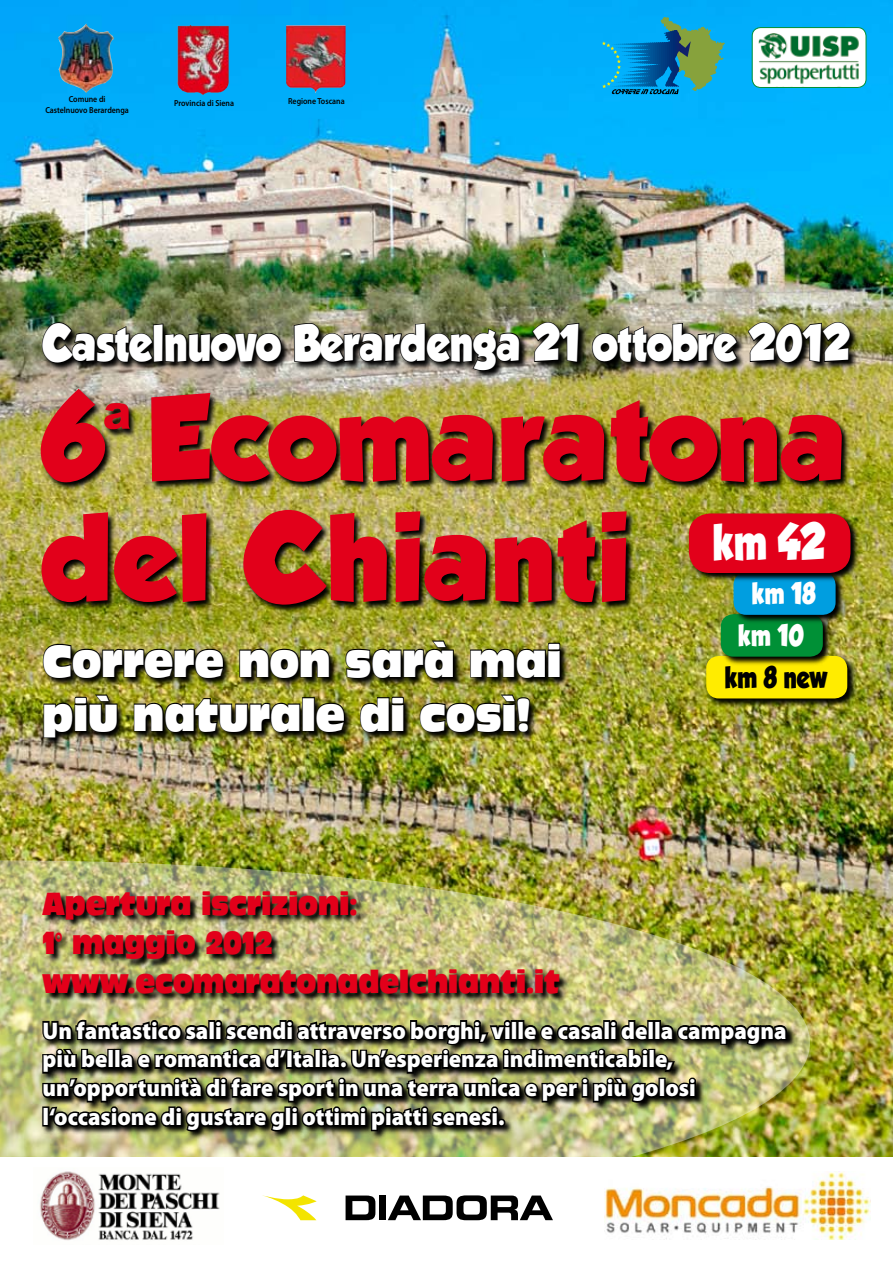
<style>
.page{position:relative;width:893px;height:1263px;background:#fff}
.page>*{position:absolute;margin:0;border:0;box-sizing:border-box;transform-origin:0 0}
.t1{font:108px/120px "GROBOLD";letter-spacing:.01em;color:#e2001a}
.t2{font:45px "GROBOLD";letter-spacing:.01em;color:#fff;scale:.87 1}
.t3{font:45px "GROBOLD";letter-spacing:.01em;color:#fff;scale:.82 1}
.t4{font:42px/54px "Incised 901 BT Nord";color:#fff;scale:.75 1}
.t5{font:30px/39px "Incised 901 BT Nord";color:#e2001a;scale:.71 1}
.t6{font:27px "GROBOLD";color:#fff;scale:.82 1}
.t7{font:27px "GROBOLD";color:#000;scale:.82 1}
.t8{font:900 24px/28.8px "Myriad Pro";color:#fff;scale:.95 1}
.t9{font:600 8.7px/10.5px "Myriad Pro";color:#000;text-align:center;scale:.9 1}
</style>
<div class="page">
<img style="left:0;top:0;width:893px;height:1157px">
<img style="left:0;top:860px;width:810px;height:362px">
<img style="left:286px;top:25px;width:7px;height:68px">
<img style="left:42px;top:890px;width:527px;height:86px">
<svg style="left:602px;top:17px;width:123px;height:77px;background:#1e94b6"></svg>
<div style="left:752px;top:28px;width:114px;height:59px;background:#fff;border-radius:9px"></div>
<img style="left:758px;top:33px;width:104px;height:53px">
<div style="left:752px;top:27px;width:114px;height:61px;border:1px solid #009036;border-radius:9px"></div>
<img style="left:41px;top:976px;width:748px;height:194px">
<div style="left:491px;top:1112px;width:7px;height:14px;border:3px solid #000"></div>
<div style="left:491px;top:1106px;width:7px;height:7px;border:3px solid #000;border-radius:50%"></div>
<div style="left:498px;top:1119px;width:7px;height:8px;border:3px solid #000;border-radius:50%"></div>
<img style="left:40px;top:321px;width:820px;height:426px">
<img style="left:41px;top:0;width:242px;height:565px">
<img style="left:293px;top:0;width:228px;height:372px">
<svg style="left:531px;top:321px;width:49px;height:42px;background:#2c2f1e"></svg>
<img style="left:591px;top:322px;width:147px;height:41px">
<svg style="left:747px;top:321px;width:104px;height:43px;background:#373622"></svg>
<img style="left:42px;top:643px;width:183px;height:36px">
<svg style="left:239px;top:648px;width:91px;height:31px;background:#29280d"></svg>
<img style="left:345px;top:640px;width:109px;height:39px">
<img style="left:469px;top:642px;width:92px;height:37px">
<img style="left:43px;top:694px;width:75px;height:44px">
<img style="left:133px;top:697px;width:168px;height:36px">
<div style="left:302px;top:697px;width:13px;height:34px;border:2px solid #000"></div>
<svg style="left:315px;top:702px;width:31px;height:31px"></svg>
<svg style="left:359px;top:696px;width:46px;height:37px;background:#30300d"></svg>
<img style="left:419px;top:694px;width:112px;height:39px">
<div style="left:242px;top:1177px;width:331px;height:62px;background:#fff"></div>
<svg style="left:262px;top:1195px;width:55px;height:25px"></svg>
<svg style="left:346px;top:1195px;width:29px;height:25px"></svg>
<div style="left:379px;top:1195px;width:7px;height:25px;background:#000"></div>
<svg style="left:388px;top:1195px;width:165px;height:25px"></svg>
<img style="left:605px;top:1171px;width:265px;height:68px">
<img style="left:34px;top:1168px;width:190px;height:73px">
<img style="left:705px;top:654px;width:152px;height:54px">
<div style="left:706px;top:656px;width:141px;height:42px;background:#ffec00;border-radius:13px"></div>
<svg style="left:719px;top:613px;width:114px;height:52px"></svg>
<div style="left:721px;top:614px;width:102px;height:43px;background:#009036;border-radius:13px"></div>
<svg style="left:732px;top:583px;width:113px;height:42px"></svg>
<div style="left:733px;top:572px;width:103px;height:43px;background:#009ee0;border-radius:13px"></div>
<img style="left:687px;top:512px;width:173px;height:71px">
<div style="left:689px;top:513px;width:161px;height:60px;background:#e2001a;border-radius:21px"></div>
<p class="t9" style="left:45px;top:94px;width:94px">Comune di<br>Castelnuovo Berardenga</p>
<p class="t9" style="left:174px;top:97px;width:68px">Provincia di Siena</p>
<p class="t9" style="left:288px;top:95px;width:64px">Regione Toscana</p>
<h2 class="t2" style="left:43px;top:316px;width:929px">Castelnuovo Berardenga 21 ottobre 2012</h2>
<h1 class="t1" style="left:43px;top:378px;width:805px">6<sup>ª</sup> Ecomaratona del Chianti</h1>
<h3 class="t4" style="left:43px;top:634px;width:693px">Correre non sarà mai più naturale di così!</h3>
<h2 class="t3" style="left:713px;top:515px;width:139px">km 42</h2>
<p class="t6" style="left:752px;top:578px;width:80px">km 18</p>
<p class="t6" style="left:738px;top:619px;width:82px">km 10</p>
<p class="t7" style="left:725px;top:661px;width:126px">km 8 new</p>
<p class="t5" style="left:43px;top:885px;width:730px">Apertura iscrizioni:<br>1° maggio 2012 www.ecomaratonadelchianti.it</p>
<p class="t8" style="left:43px;top:1015px;width:785px">Un fantastico sali scendi attraverso borghi, ville e casali della campagna più bella e romantica d’Italia. Un’esperienza indimenticabile, un’opportunità di fare sport in una terra unica e per i più golosi l‘occasione di gustare gli ottimi piatti senesi.</p>
</div>
